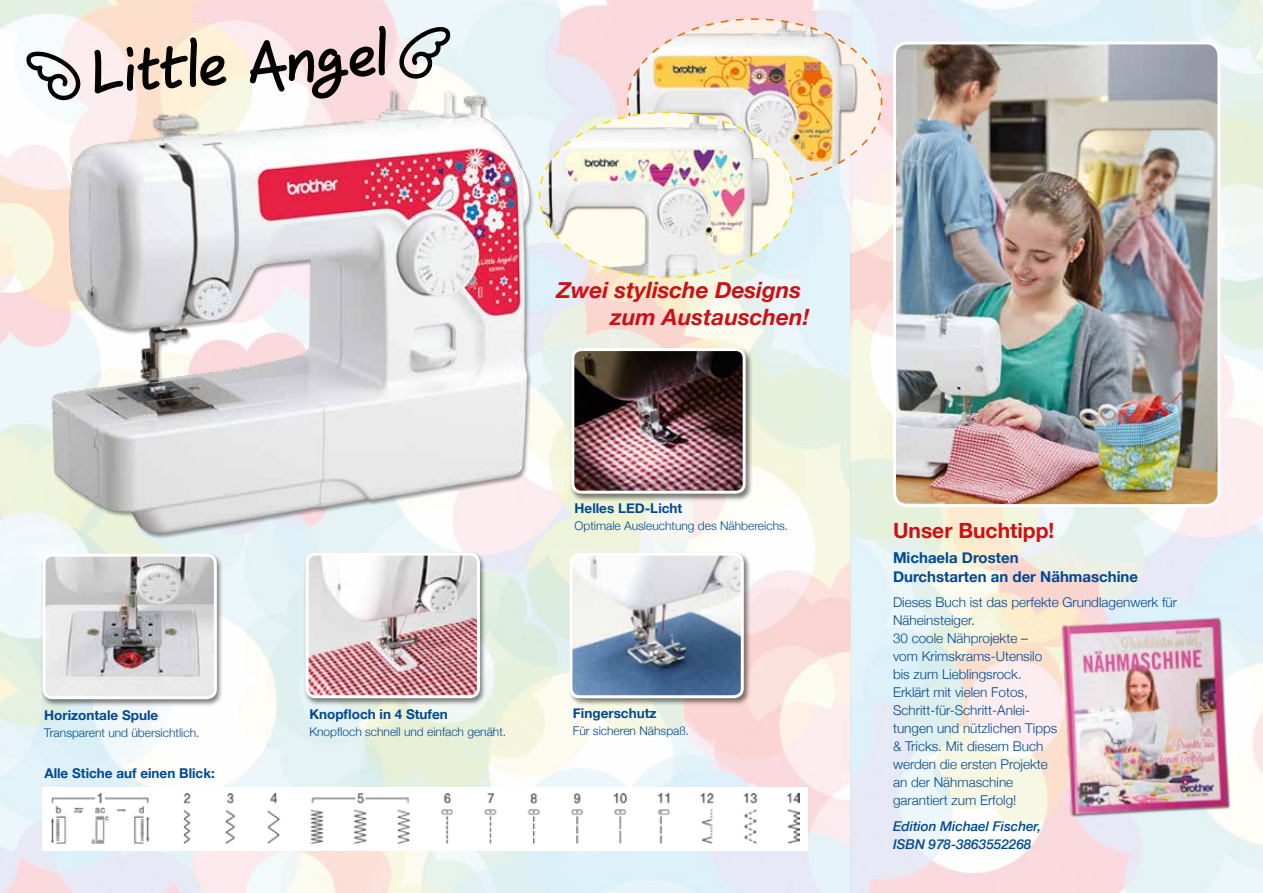
<style>
.page{position:relative;width:1263px;height:893px;background:#fff}
.page>*{position:absolute;margin:0;border:0;box-sizing:border-box;transform-origin:0 0}
.t1{font:italic 700 22.5px/27px "Helvetica Neue";color:#cd1013}
.t2{font:700 21px "Helvetica Neue";color:#cd1013}
.t3{font:700 15px/19.5px "Helvetica Neue";color:#004893}
.t4{font:300 13.5px/18px "Helvetica Neue";color:#004893}
.t5{font:700 13.5px "Helvetica Neue";color:#004893}
.t6{font:italic 500 13.5px/18px "Helvetica Neue";color:#004893}
.t7{font:300 12px "Helvetica Neue";color:#004893}
</style>
<div class="page">
<svg style="left:94px;top:37px;width:133px;height:26px;background:#cab9ab"></svg>
<svg style="left:250px;top:26px;width:136px;height:37px;background:#c5aeb1"></svg>
<svg style="left:395px;top:25px;width:56px;height:38px;background:#aeb2b4"></svg>
<svg style="left:25px;top:50px;width:60px;height:13px"></svg>
<div style="left:303px;top:552px;width:184px;height:155px;background:#000;opacity:.5"></div>
<img style="left:307px;top:571px;width:171px;height:126px">
<div style="left:306px;top:553px;width:174px;height:145px;border:3px solid #fff;border-radius:9px"></div>
<div style="left:570px;top:347px;width:183px;height:155px;background:#000;opacity:.5"></div>
<img style="left:585px;top:352px;width:157px;height:138px">
<div style="left:571px;top:348px;width:175px;height:146px;border:3px solid #fff;border-radius:9px"></div>
<div style="left:40px;top:553px;width:184px;height:155px;background:#000;opacity:.5"></div>
<img style="left:44px;top:571px;width:171px;height:127px">
<div style="left:43px;top:554px;width:174px;height:145px;border:3px solid #fff;border-radius:9px"></div>
<div style="left:568px;top:552px;width:183px;height:155px;background:#000;opacity:.5"></div>
<img style="left:571px;top:554px;width:171px;height:143px">
<div style="left:569px;top:553px;width:175px;height:145px;border:3px solid #fff;border-radius:9px"></div>
<img style="left:51px;top:794px;width:748px;height:50px">
<img style="left:0;top:63px;width:585px;height:508px">
<img style="left:538px;top:18px;width:345px;height:261px">
<img style="left:894px;top:43px;width:325px;height:463px">
<div style="left:893px;top:41px;width:327px;height:466px;border:3px solid #fff;border-radius:13px"></div>
<img style="left:1051px;top:597px;width:192px;height:233px">
<p class="t5" style="left:44px;top:704px;width:115px">Horizontale Spule</p>
<p class="t7" style="left:44px;top:723px;width:157px">Transparent und übersichtlich.</p>
<p class="t5" style="left:44px;top:762px;width:172px">Alle Stiche auf einen Blick:</p>
<h1 class="t1" style="left:611px;top:277px;width:200px;text-indent:-54px">Zwei stylische Designs zum Austauschen!</h1>
<p class="t5" style="left:575px;top:498px;width:109px">Helles LED-Licht</p>
<p class="t7" style="left:575px;top:516px;width:215px">Optimale Ausleuchtung des Nähbereichs.</p>
<p class="t5" style="left:309px;top:703px;width:140px">Knopfloch in 4 Stufen</p>
<p class="t7" style="left:309px;top:722px;width:198px">Knopfloch schnell und einfach genäht.</p>
<p class="t5" style="left:573px;top:702px;width:85px">Fingerschutz</p>
<p class="t7" style="left:573px;top:721px;width:118px">Für sicheren Nähspaß.</p>
<h2 class="t2" style="left:893px;top:514px;width:163px">Unser Buchtipp!</h2>
<p class="t3" style="left:893px;top:548px;width:247px">Michaela Drosten<br>Durchstarten an der Nähmaschine</p>
<p class="t4" style="left:893px;top:592px;width:286px">Dieses Buch ist das perfekte Grundlagenwerk für<br>Näheinsteiger.<br>30 coole Nähprojekte –<br>vom Krimskrams-Utensilo<br>bis zum Lieblingsrock.<br>Erklärt mit vielen Fotos,<br>Schritt-für-Schritt-Anlei-<br>tungen und nützlichen Tipps<br>&amp; Tricks. Mit diesem Buch<br>werden die ersten Projekte<br>an der Nähmaschine<br>garantiert zum Erfolg!</p>
<p class="t6" style="left:893px;top:817px;width:150px">Edition Michael Fischer,<br>ISBN 978-3863552268</p>
</div>
